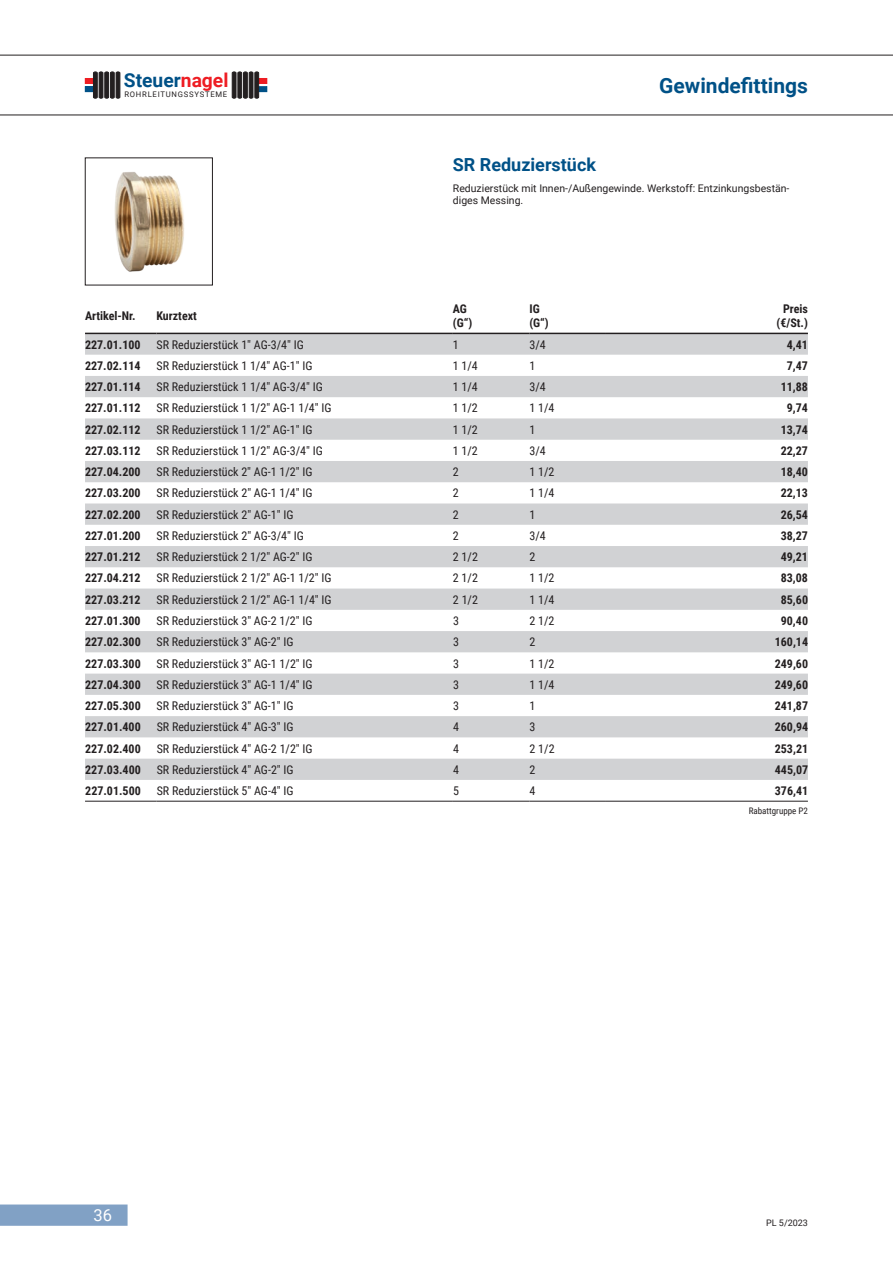
<style>
.page{position:relative;width:893px;height:1263px;background:#fff}
.page>*{position:absolute;margin:0;border:0;box-sizing:border-box;transform-origin:0 0}
.t1{font:700 21px "Roboto";color:#005187}
.t2{font:700 19.2px "Roboto";color:#005187}
.t3{font:700 18px "Roboto";color:#005187}
.t4{font:16.5px "Roboto";color:#fff}
.t5{font:12px "Roboto Condensed";color:#231f20}
.t6{font:700 12px/14.4px "Roboto Condensed";color:#231f20}
.t7{font:10.5px/12.6px "Roboto";color:#231f20}
.t8{font:9px "Roboto Condensed";color:#231f20}
.t9{font:9px "Roboto";color:#231f20}
.t10{font:7.65px "Roboto";letter-spacing:.095em;color:#231f20}
.s1{color:#ee1d23}
</style>
<div class="page">
<hr style="left:0;top:55px;width:893px;height:1px;background:#231f20">
<hr style="left:0;top:115px;width:893px;height:1px;background:#231f20">
<div style="left:85px;top:87px;width:10px;height:5px;background:#005187"></div>
<div style="left:85px;top:86px;width:10px;height:6px;border:1px solid #005187"></div>
<div style="left:85px;top:78px;width:10px;height:5px;background:#ee1d23"></div>
<div style="left:85px;top:78px;width:10px;height:6px;border:1px solid #ee1d23"></div>
<svg style="left:93px;top:72px;width:27px;height:26px"></svg>
<svg style="left:259px;top:88px;width:6px;height:2px"></svg>
<div style="left:257px;top:86px;width:10px;height:6px;border:1px solid #005187"></div>
<svg style="left:259px;top:80px;width:6px;height:2px"></svg>
<div style="left:257px;top:78px;width:10px;height:6px;border:1px solid #ee1d23"></div>
<svg style="left:232px;top:72px;width:27px;height:26px"></svg>
<svg style="left:0;top:1204px;width:128px;height:22px;background:#85a4c7"></svg>
<svg style="left:85px;top:334px;width:723px;height:446px;fill:#d3d4d6"></svg>
<hr style="left:85px;top:801px;width:71px;height:1px;background:#231f20">
<hr style="left:156px;top:801px;width:297px;height:1px;background:#231f20">
<hr style="left:453px;top:801px;width:76px;height:1px;background:#231f20">
<hr style="left:529px;top:801px;width:77px;height:1px;background:#231f20">
<hr style="left:606px;top:801px;width:202px;height:1px;background:#231f20">
<hr style="left:85px;top:333px;width:71px;height:1px;background:#231f20">
<hr style="left:156px;top:333px;width:297px;height:1px;background:#231f20">
<hr style="left:453px;top:333px;width:76px;height:1px;background:#231f20">
<hr style="left:529px;top:333px;width:77px;height:1px;background:#231f20">
<hr style="left:606px;top:333px;width:202px;height:1px;background:#231f20">
<img style="left:114px;top:172px;width:70px;height:100px">
<div style="left:85px;top:158px;width:128px;height:127px;border:1px solid #231f20"></div>
<h2 class="t2" style="left:124px;top:66px;width:106px">Steuer<span class="s1">nagel</span></h2>
<p class="t10" style="left:124px;top:89px;width:104px">ROHRLEITUNGSSYSTEME</p>
<h3 class="t3" style="left:453px;top:152px;width:145px">SR Reduzierstück</h3>
<h1 class="t1" style="left:659px;top:71px;width:150px">Gewindefittings</h1>
<p class="t7" style="left:453px;top:181px;width:338px">Reduzierstück mit Innen-/Außengewinde. Werkstoff: Entzinkungsbestän&shy;diges Messing.</p>
<p class="t6" style="left:85px;top:308px;width:52px">Artikel-Nr.</p>
<p class="t6" style="left:156px;top:308px;width:42px">Kurztext</p>
<p class="t6" style="left:453px;top:301px;width:21px">AG (G“)</p>
<p class="t6" style="left:529px;top:301px;width:21px">IG (G“)</p>
<p class="t6" style="left:776px;top:301px;width:33px;text-align:center">Preis (€/St.)</p>
<p class="t6" style="left:85px;top:337px;width:57px">227.01.100</p>
<p class="t5" style="left:156px;top:336px;width:149px">SR Reduzierstück 1" AG-3/4" IG</p>
<p class="t5" style="left:453px;top:336px;width:7px">1</p>
<p class="t5" style="left:529px;top:336px;width:18px">3/4</p>
<p class="t6" style="left:787px;top:337px;width:23px">4,41</p>
<p class="t6" style="left:85px;top:358px;width:57px">227.02.114</p>
<p class="t5" style="left:156px;top:357px;width:157px">SR Reduzierstück 1 1/4" AG-1" IG</p>
<p class="t5" style="left:453px;top:357px;width:26px">1 1/4</p>
<p class="t5" style="left:529px;top:357px;width:7px">1</p>
<p class="t6" style="left:787px;top:358px;width:23px">7,47</p>
<p class="t6" style="left:85px;top:379px;width:57px">227.01.114</p>
<p class="t5" style="left:156px;top:378px;width:168px">SR Reduzierstück 1 1/4" AG-3/4" IG</p>
<p class="t5" style="left:453px;top:378px;width:26px">1 1/4</p>
<p class="t5" style="left:529px;top:378px;width:18px">3/4</p>
<p class="t6" style="left:781px;top:379px;width:29px">11,88</p>
<p class="t6" style="left:85px;top:400px;width:57px">227.01.112</p>
<p class="t5" style="left:156px;top:400px;width:177px">SR Reduzierstück 1 1/2" AG-1 1/4" IG</p>
<p class="t5" style="left:453px;top:400px;width:26px">1 1/2</p>
<p class="t5" style="left:529px;top:400px;width:26px">1 1/4</p>
<p class="t6" style="left:787px;top:400px;width:23px">9,74</p>
<p class="t6" style="left:85px;top:422px;width:57px">227.02.112</p>
<p class="t5" style="left:156px;top:421px;width:157px">SR Reduzierstück 1 1/2" AG-1" IG</p>
<p class="t5" style="left:453px;top:421px;width:26px">1 1/2</p>
<p class="t5" style="left:529px;top:421px;width:7px">1</p>
<p class="t6" style="left:781px;top:422px;width:29px">13,74</p>
<p class="t6" style="left:85px;top:443px;width:57px">227.03.112</p>
<p class="t5" style="left:156px;top:442px;width:168px">SR Reduzierstück 1 1/2" AG-3/4" IG</p>
<p class="t5" style="left:453px;top:442px;width:26px">1 1/2</p>
<p class="t5" style="left:529px;top:442px;width:18px">3/4</p>
<p class="t6" style="left:781px;top:443px;width:29px">22,27</p>
<p class="t6" style="left:85px;top:464px;width:57px">227.04.200</p>
<p class="t5" style="left:157px;top:463px;width:157px">SR Reduzierstück 2" AG-1 1/2" IG</p>
<p class="t5" style="left:453px;top:463px;width:7px">2</p>
<p class="t5" style="left:529px;top:463px;width:26px">1 1/2</p>
<p class="t6" style="left:781px;top:464px;width:29px">18,40</p>
<p class="t6" style="left:85px;top:485px;width:57px">227.03.200</p>
<p class="t5" style="left:157px;top:485px;width:157px">SR Reduzierstück 2" AG-1 1/4" IG</p>
<p class="t5" style="left:453px;top:485px;width:7px">2</p>
<p class="t5" style="left:529px;top:485px;width:26px">1 1/4</p>
<p class="t6" style="left:781px;top:485px;width:29px">22,13</p>
<p class="t6" style="left:85px;top:507px;width:57px">227.02.200</p>
<p class="t5" style="left:157px;top:506px;width:138px">SR Reduzierstück 2" AG-1" IG</p>
<p class="t5" style="left:453px;top:506px;width:7px">2</p>
<p class="t5" style="left:529px;top:506px;width:7px">1</p>
<p class="t6" style="left:781px;top:507px;width:29px">26,54</p>
<p class="t6" style="left:85px;top:528px;width:57px">227.01.200</p>
<p class="t5" style="left:157px;top:527px;width:149px">SR Reduzierstück 2" AG-3/4" IG</p>
<p class="t5" style="left:453px;top:527px;width:7px">2</p>
<p class="t5" style="left:529px;top:527px;width:18px">3/4</p>
<p class="t6" style="left:781px;top:528px;width:29px">38,27</p>
<p class="t6" style="left:85px;top:549px;width:57px">227.01.212</p>
<p class="t5" style="left:157px;top:548px;width:157px">SR Reduzierstück 2 1/2" AG-2" IG</p>
<p class="t5" style="left:453px;top:548px;width:26px">2 1/2</p>
<p class="t5" style="left:529px;top:548px;width:7px">2</p>
<p class="t6" style="left:781px;top:549px;width:29px">49,21</p>
<p class="t6" style="left:85px;top:570px;width:57px">227.04.212</p>
<p class="t5" style="left:157px;top:570px;width:177px">SR Reduzierstück 2 1/2" AG-1 1/2" IG</p>
<p class="t5" style="left:453px;top:570px;width:26px">2 1/2</p>
<p class="t5" style="left:529px;top:570px;width:26px">1 1/2</p>
<p class="t6" style="left:781px;top:570px;width:29px">83,08</p>
<p class="t6" style="left:85px;top:592px;width:57px">227.03.212</p>
<p class="t5" style="left:157px;top:591px;width:177px">SR Reduzierstück 2 1/2" AG-1 1/4" IG</p>
<p class="t5" style="left:453px;top:591px;width:26px">2 1/2</p>
<p class="t5" style="left:529px;top:591px;width:26px">1 1/4</p>
<p class="t6" style="left:781px;top:592px;width:29px">85,60</p>
<p class="t6" style="left:85px;top:613px;width:57px">227.01.300</p>
<p class="t5" style="left:157px;top:612px;width:157px">SR Reduzierstück 3" AG-2 1/2" IG</p>
<p class="t5" style="left:453px;top:612px;width:7px">3</p>
<p class="t5" style="left:529px;top:612px;width:26px">2 1/2</p>
<p class="t6" style="left:781px;top:613px;width:29px">90,40</p>
<p class="t6" style="left:85px;top:634px;width:57px">227.02.300</p>
<p class="t5" style="left:157px;top:634px;width:138px">SR Reduzierstück 3" AG-2" IG</p>
<p class="t5" style="left:453px;top:634px;width:7px">3</p>
<p class="t5" style="left:530px;top:634px;width:7px">2</p>
<p class="t6" style="left:775px;top:634px;width:35px">160,14</p>
<p class="t6" style="left:85px;top:656px;width:57px">227.03.300</p>
<p class="t5" style="left:157px;top:655px;width:157px">SR Reduzierstück 3" AG-1 1/2" IG</p>
<p class="t5" style="left:453px;top:655px;width:7px">3</p>
<p class="t5" style="left:530px;top:655px;width:26px">1 1/2</p>
<p class="t6" style="left:775px;top:656px;width:35px">249,60</p>
<p class="t6" style="left:85px;top:677px;width:57px">227.04.300</p>
<p class="t5" style="left:157px;top:676px;width:157px">SR Reduzierstück 3" AG-1 1/4" IG</p>
<p class="t5" style="left:453px;top:676px;width:7px">3</p>
<p class="t5" style="left:530px;top:676px;width:26px">1 1/4</p>
<p class="t6" style="left:775px;top:677px;width:35px">249,60</p>
<p class="t6" style="left:85px;top:698px;width:57px">227.05.300</p>
<p class="t5" style="left:157px;top:697px;width:138px">SR Reduzierstück 3" AG-1" IG</p>
<p class="t5" style="left:453px;top:697px;width:7px">3</p>
<p class="t5" style="left:530px;top:697px;width:7px">1</p>
<p class="t6" style="left:775px;top:698px;width:35px">241,87</p>
<p class="t6" style="left:85px;top:719px;width:57px">227.01.400</p>
<p class="t5" style="left:157px;top:719px;width:138px">SR Reduzierstück 4" AG-3" IG</p>
<p class="t5" style="left:453px;top:719px;width:7px">4</p>
<p class="t5" style="left:530px;top:719px;width:7px">3</p>
<p class="t6" style="left:775px;top:719px;width:35px">260,94</p>
<p class="t6" style="left:85px;top:741px;width:57px">227.02.400</p>
<p class="t5" style="left:157px;top:740px;width:157px">SR Reduzierstück 4" AG-2 1/2" IG</p>
<p class="t5" style="left:453px;top:740px;width:7px">4</p>
<p class="t5" style="left:530px;top:740px;width:26px">2 1/2</p>
<p class="t6" style="left:775px;top:741px;width:35px">253,21</p>
<p class="t6" style="left:85px;top:762px;width:57px">227.03.400</p>
<p class="t5" style="left:157px;top:761px;width:138px">SR Reduzierstück 4" AG-2" IG</p>
<p class="t5" style="left:453px;top:761px;width:7px">4</p>
<p class="t5" style="left:530px;top:761px;width:7px">2</p>
<p class="t6" style="left:775px;top:762px;width:35px">445,07</p>
<p class="t6" style="left:85px;top:783px;width:57px">227.01.500</p>
<p class="t5" style="left:157px;top:782px;width:138px">SR Reduzierstück 5" AG-4" IG</p>
<p class="t5" style="left:453px;top:782px;width:7px">5</p>
<p class="t5" style="left:530px;top:782px;width:7px">4</p>
<p class="t6" style="left:775px;top:783px;width:35px">376,41</p>
<p class="t8" style="left:749px;top:804px;width:61px">Rabattgruppe P2</p>
<h3 class="t4" style="left:93px;top:1204px;width:20px">36</h3>
<p class="t9" style="left:766px;top:1216px;width:43px">PL 5/2023</p>
</div>
